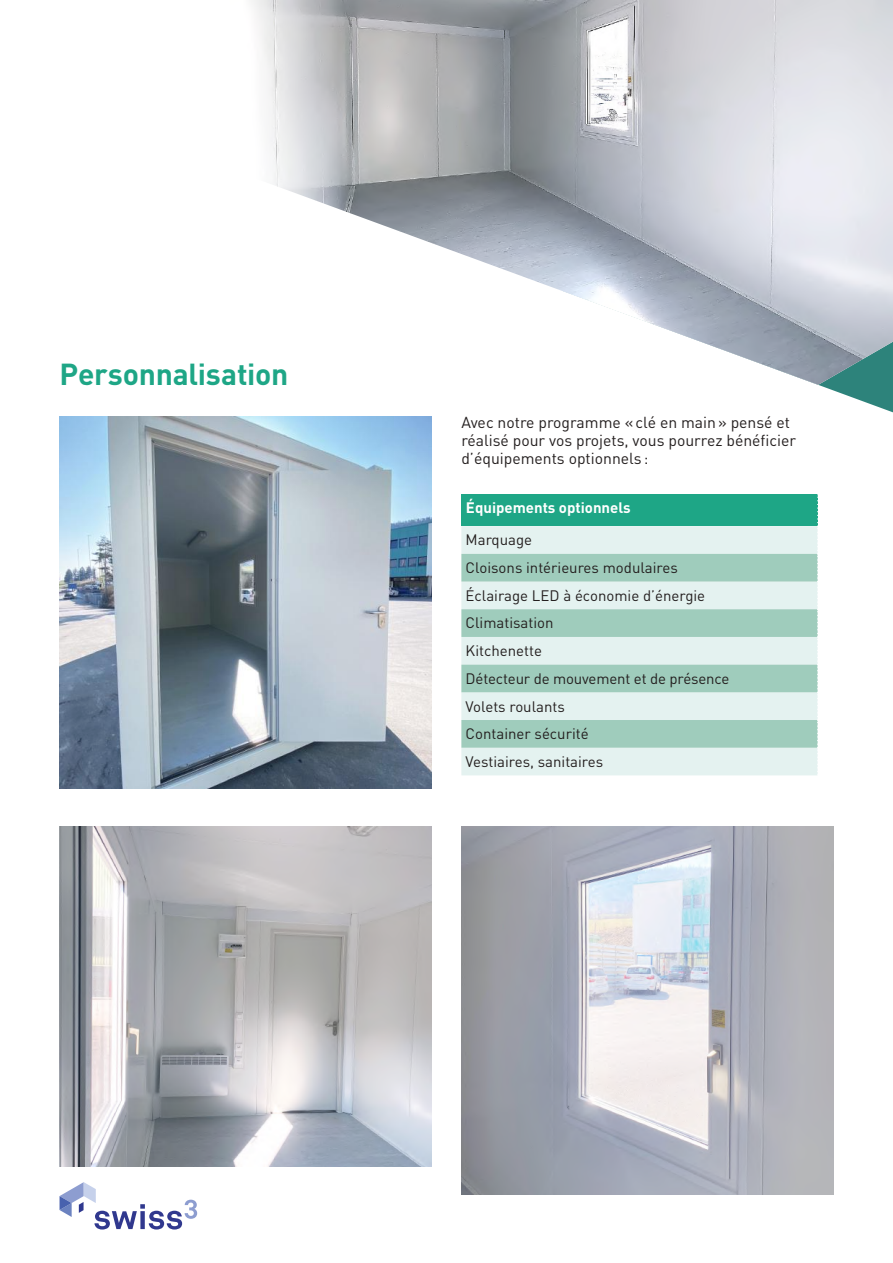
<style>
.page{position:relative;width:893px;height:1263px;background:#fff}
.page>*{position:absolute;margin:0;border:0;box-sizing:border-box;transform-origin:0 0}
.t1{font:700 30px "DIN Pro";letter-spacing:-.01em;color:#1ea686}
.t2{font:15.75px/18px "DIN Pro";color:#241f1f}
.t3{font:15px/27.8px "DIN Pro";color:#241f1f}
.t4{font:700 15px "DIN Pro";color:#fff}
</style>
<div class="page">
<svg style="left:819px;top:385px;width:74px;height:27px"></svg>
<img style="left:251px;top:0;width:642px;height:385px">
<svg style="left:60px;top:1182px;width:137px;height:47px"></svg>
<img style="left:461px;top:826px;width:372px;height:369px">
<img style="left:60px;top:826px;width:372px;height:340px">
<img style="left:60px;top:417px;width:372px;height:372px">
<div style="left:461px;top:494px;width:357px;height:32px;background:#1ea686"></div>
<div style="left:461px;top:526px;width:356px;height:249px;background:#e4f2f0"></div>
<svg style="left:461px;top:554px;width:356px;height:194px;background:#bcdcd2"></svg>
<svg style="left:817px;top:494px;width:1px;height:280px"></svg>
<h1 class="t1" style="left:60px;top:349px;width:230px">Personnalisation</h1>
<p class="t2" style="left:461px;top:412px;width:336px">Avec notre programme «clé en main» pensé et réalisé pour vos projets, vous pourrez bénéficier d’équipements optionnels :</p>
<p class="t4" style="left:466px;top:495px;width:167px">Équipements optionnels</p>
<p class="t3" style="left:466px;top:525px;width:265px">Marquage<br>Cloisons intérieures modulaires<br>Éclairage LED à économie d’énergie<br>Climatisation<br>Kitchenette<br>Détecteur de mouvement et de présence<br>Volets roulants<br>Container sécurité<br>Vestiaires, sanitaires</p>
</div>
